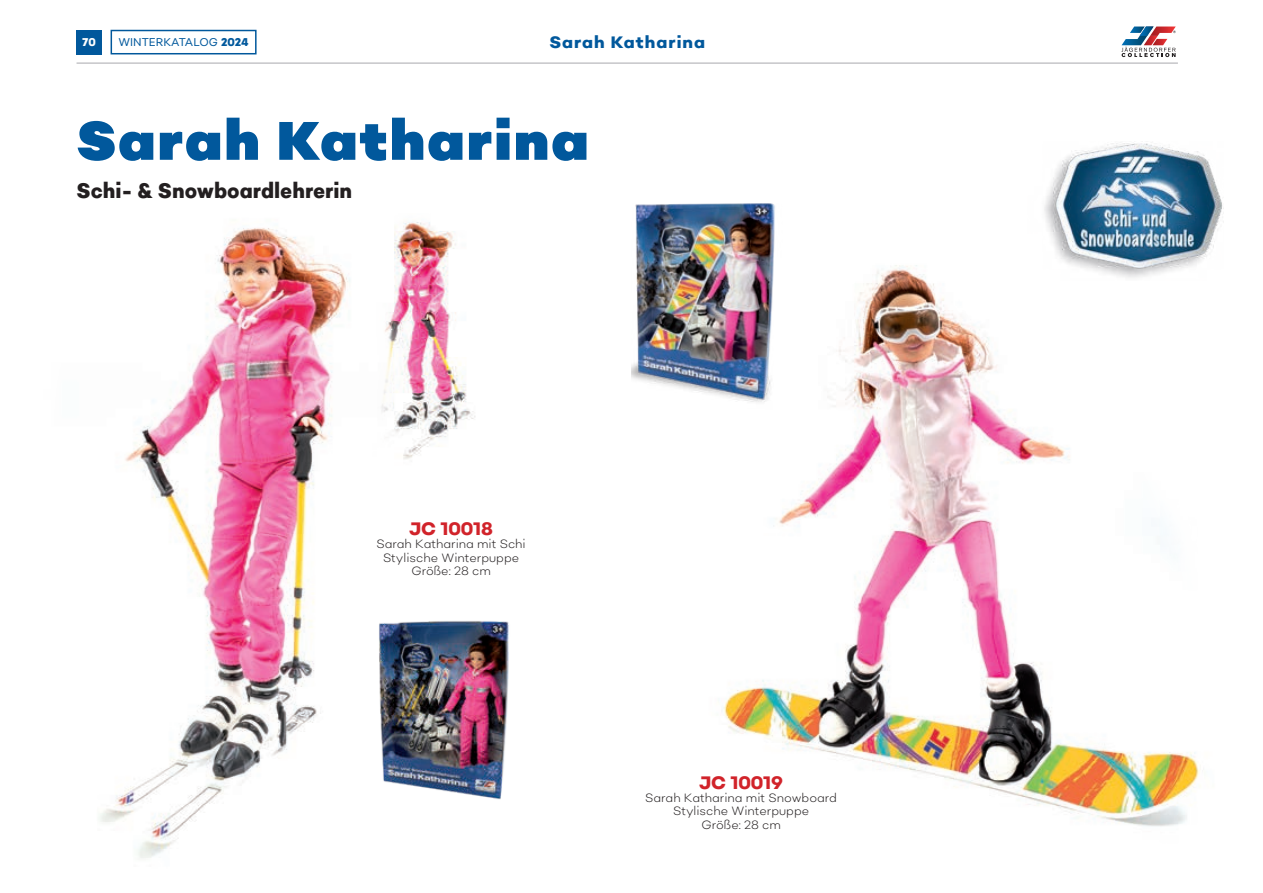
<style>
.page{position:relative;width:1263px;height:893px;background:#fff}
.page>*{position:absolute;margin:0;border:0;box-sizing:border-box;transform-origin:0 0}
.t1{font:900 54px "Sonny Gothic";letter-spacing:.04em;color:#01589c}
.t2{font:800 21px "Sonny Gothic Condensed";color:#231f20}
.t3{font:800 18px "Sonny Gothic";color:#d1232a}
.t4{font:800 16.5px "Sonny Gothic";letter-spacing:.06em;color:#01589c}
.t5{font:300 12px/13.2px "Sonny Gothic";color:#231f20;text-align:center}
.t6{font:11.25px "Sonny Gothic Condensed";color:#01589c}
.t7{font:800 11.25px "Sonny Gothic Condensed";color:#fff}
.s1{font-weight:800}
</style>
<div class="page">
<img style="left:398px;top:222px;width:77px;height:237px">
<img style="left:99px;top:227px;width:299px;height:631px">
<img style="left:723px;top:265px;width:477px;height:562px">
<img style="left:1028px;top:143px;width:195px;height:138px">
<img style="left:631px;top:203px;width:170px;height:223px">
<img style="left:358px;top:607px;width:151px;height:207px">
<div style="left:77px;top:30px;width:25px;height:24px;background:#01589c"></div>
<div style="left:111px;top:30px;width:146px;height:24px;border:2px solid #01589c"></div>
<hr style="left:77px;top:63px;width:1101px;height:1px;background:#a8a9ad">
<svg style="left:1121px;top:26px;width:55px;height:32px"></svg>
<p class="t7" style="left:83px;top:35px;width:15px">70</p>
<p class="t6" style="left:118px;top:35px;width:132px">WINTERKATALOG <span class="s1">2024</span></p>
<h3 class="t4" style="left:549px;top:31px;width:157px">Sarah Katharina</h3>
<h1 class="t1" style="left:77px;top:104px;width:514px">Sarah Katharina</h1>
<h2 class="t2" style="left:77px;top:177px;width:277px">Schi- &amp; Snowboardlehrerin</h2>
<h3 class="t3" style="left:409px;top:517px;width:85px">JC 10018</h3>
<p class="t5" style="left:376px;top:537px;width:151px">Sarah Katharina mit Schi<br>Stylische Winterpuppe<br>Größe: 28 cm</p>
<h3 class="t3" style="left:699px;top:771px;width:85px">JC 10019</h3>
<p class="t5" style="left:645px;top:791px;width:193px">Sarah Katharina mit Snowboard<br>Stylische Winterpuppe<br>Größe: 28 cm</p>
</div>
